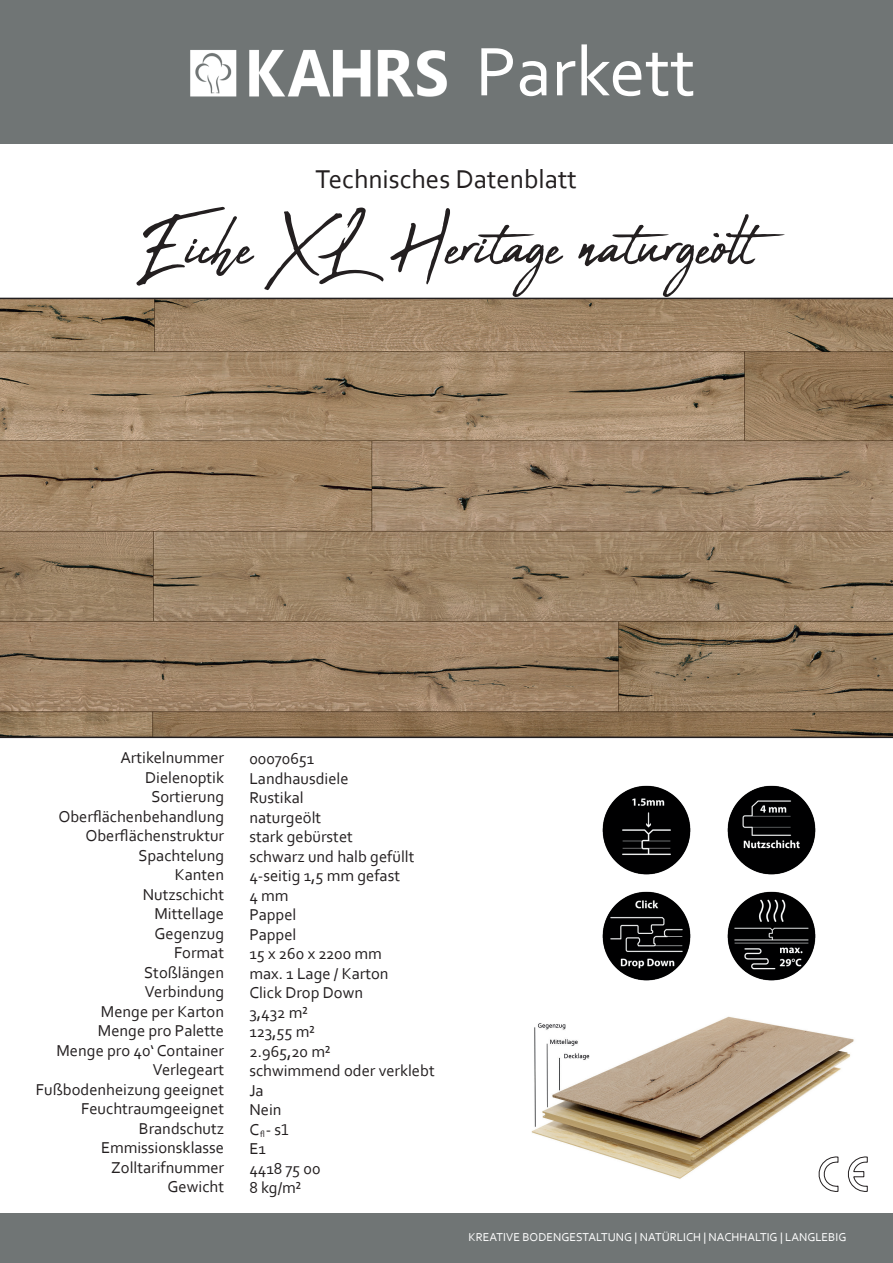
<style>
.page{position:relative;width:893px;height:1263px;background:#fff}
.page>*{position:absolute;margin:0;border:0;box-sizing:border-box;transform-origin:0 0}
.t1{font:90px "Abuget";color:#231f20}
.t2{font:72px "Corbel";color:#fff}
.t3{font:27px "Corbel";color:#231f20}
.t4{font:16.5px/19.5px "Corbel";color:#231f20;text-align:right}
.t5{font:12px "Corbel";color:#fff}
.t6{font:9px "Corbel";color:#231f20}
</style>
<div class="page">
<div style="left:0;top:0;width:893px;height:144px;background:#707575"></div>
<div style="left:0;top:1213px;width:893px;height:50px;background:#707575"></div>
<img style="left:190px;top:49px;width:257px;height:48px">
<img style="left:531px;top:1016px;width:323px;height:172px">
<img style="left:602px;top:891px;width:89px;height:90px">
<img style="left:727px;top:891px;width:89px;height:90px">
<img style="left:727px;top:785px;width:89px;height:90px">
<img style="left:602px;top:785px;width:89px;height:90px">
<svg style="left:0;top:298px;width:893px;height:440px;background:#9b8164"></svg>
<svg style="left:818px;top:1156px;width:20px;height:36px"></svg>
<svg style="left:847px;top:1156px;width:20px;height:36px"></svg>
<h2 class="t2" style="left:475px;top:27px;width:221px">Parkett</h2>
<h3 class="t3" style="left:315px;top:162px;width:263px">Technisches Datenblatt</h3>
<p class="t1" style="left:138px;top:194px;width:618px">Eiche XL Heritage naturgeölt</p>
<p class="t4" style="left:36px;top:747px;width:190px">Artikelnummer<br>Dielenoptik<br>Sortierung<br>Oberflächenbehandlung<br>Oberflächenstruktur<br>Spachtelung<br>Kanten<br>Nutzschicht<br>Mittellage<br>Gegenzug<br>Format<br>Stoßlängen<br>Verbindung<br>Menge per Karton<br>Menge pro Palette<br>Menge pro 40‘ Container<br>Verlegeart<br>Fußbodenheizung geeignet<br>Feuchtraumgeeignet<br>Brandschutz<br>Emmissionsklasse<br>Zolltarifnummer<br>Gewicht</p>
<p class="t4" style="left:249px;top:748px;width:66px">00070651</p>
<p class="t4" style="left:249px;top:768px;width:101px">Landhausdiele</p>
<p class="t4" style="left:249px;top:787px;width:56px">Rustikal</p>
<p class="t4" style="left:249px;top:807px;width:73px">naturgeölt</p>
<p class="t4" style="left:249px;top:826px;width:105px">stark gebürstet</p>
<p class="t4" style="left:249px;top:846px;width:167px">schwarz und halb gefüllt</p>
<p class="t4" style="left:249px;top:865px;width:152px">4-seitig 1,5 mm gefast</p>
<p class="t4" style="left:249px;top:885px;width:41px">4 mm</p>
<p class="t4" style="left:249px;top:904px;width:49px">Pappel</p>
<p class="t4" style="left:249px;top:924px;width:49px">Pappel</p>
<p class="t4" style="left:249px;top:943px;width:134px">15 x 260 x 2200 mm</p>
<p class="t4" style="left:249px;top:963px;width:141px">max. 1 Lage / Karton</p>
<p class="t4" style="left:249px;top:982px;width:115px">Click Drop Down</p>
<p class="t4" style="left:249px;top:1002px;width:60px">3,432 m²</p>
<p class="t4" style="left:249px;top:1021px;width:67px">123,55 m²</p>
<p class="t4" style="left:249px;top:1041px;width:82px">2.965,20 m²</p>
<p class="t4" style="left:249px;top:1060px;width:187px">schwimmend oder verklebt</p>
<p class="t4" style="left:249px;top:1080px;width:16px">Ja</p>
<p class="t4" style="left:249px;top:1099px;width:34px">Nein</p>
<p class="t4" style="left:249px;top:1119px;width:41px">C - s1</p>
<p class="t4" style="left:249px;top:1138px;width:18px">E1</p>
<p class="t4" style="left:249px;top:1158px;width:73px">4418 75 00</p>
<p class="t4" style="left:249px;top:1177px;width:53px">8 kg/m²</p>
<p class="t6" style="left:260px;top:1129px;width:6px">fl</p>
<p class="t5" style="left:469px;top:1229px;width:379px">KREATIVE BODENGESTALTUNG | NATÜRLICH | NACHHALTIG | LANGLEBIG</p>
</div>
